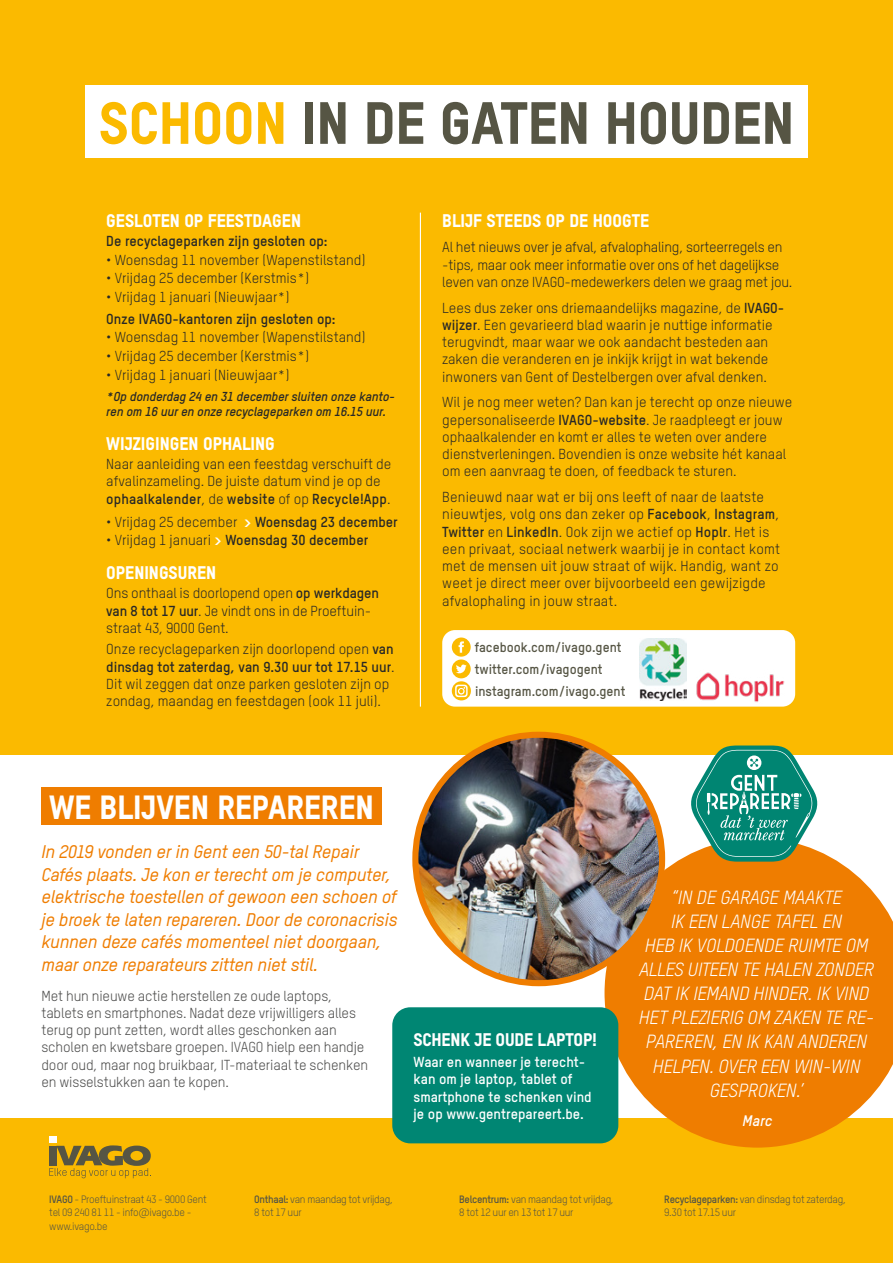
<style>
.page{position:relative;width:893px;height:1263px;background:#fff}
.page>*{position:absolute;margin:0;border:0;box-sizing:border-box;transform-origin:0 0}
.t1{font:800 58.5px "TSTAR";color:#565544}
.BASE{font:800 33px "TSTAR";color:#fff}
.t2{font:italic 18.75px/24.2px "TSTAR";letter-spacing:-.015em;color:#fff;text-align:center}
.BASE-2{font:italic 500 18px/22.5px "TSTAR";letter-spacing:-.01em;color:#ef7d00}
.BASE-3{font:800 18px "TSTAR";color:#fff}
.t3{font:italic 700 15px "TSTAR";color:#fff}
.BASE-4{font:14.25px/17.2px "TSTAR";color:#282827}
.BASE-5{font:14.25px/17.2px "TSTAR";letter-spacing:-.01em;color:#4a4a49}
.BASE-6{font:700 14.25px "TSTAR";color:#282827}
.BASE-7{font:700 14.25px/17.2px "TSTAR";color:#fff}
.BASE-8{font:700 13.5px "TSTAR";color:#565544}
.BASE-9{font:italic 700 12.75px/15px "TSTAR";letter-spacing:-.01em;color:#282827}
.t4{font:10.5px/13.5px "TSTAR";letter-spacing:-.03em;color:#565544}
.s1{color:#fbba00}
.s2{font-weight:700}
.s3{font-weight:800;color:#fff}
.s4{font-weight:400}
</style>
<div class="page">
<div style="left:0;top:0;width:893px;height:754px;background:#fbba00"></div>
<div style="left:0;top:1119px;width:893px;height:144px;background:#fbba00"></div>
<div style="left:49px;top:1137px;width:8px;height:6px;background:#fff"></div>
<svg style="left:49px;top:1145px;width:102px;height:33px"></svg>
<div style="left:85px;top:85px;width:723px;height:72px;background:#fff"></div>
<hr style="left:420px;top:213px;width:1px;height:494px;background:#fff">
<div style="left:442px;top:630px;width:353px;height:77px;background:#fff;border-radius:13px"></div>
<img style="left:696px;top:672px;width:89px;height:30px">
<img style="left:639px;top:638px;width:47px;height:63px">
<svg style="left:452px;top:637px;width:19px;height:63px"></svg>
<div style="left:41px;top:787px;width:341px;height:38px;background:#ef7d00"></div>
<svg style="left:604px;top:838px;width:289px;height:309px;background:#f08a13"></svg>
<svg style="left:691px;top:745px;width:126px;height:117px"></svg>
<img style="left:415px;top:735px;width:247px;height:248px">
<div style="left:412px;top:732px;width:253px;height:254px;border:6px solid #ef7d00;border-radius:50%"></div>
<div style="left:392px;top:1007px;width:226px;height:136px;background:#008673;border-radius:18px"></div>
<p class="t1" style="left:99px;top:87px;width:697px"><span class="s1">SCHOON</span> IN DE GATEN HOUDEN</p>
<p class="BASE-3" style="left:106px;top:209px;width:196px">GESLOTEN OP FEESTDAGEN</p>
<p class="BASE-6" style="left:106px;top:232px;width:223px">De recyclageparken zijn gesloten op:</p>
<p class="BASE-4" style="left:106px;top:251px;width:261px">• Woensdag 11 november (Wapenstilstand)</p>
<p class="BASE-4" style="left:106px;top:270px;width:204px">• Vrijdag 25 december (Kerstmis*)</p>
<p class="BASE-4" style="left:106px;top:288px;width:185px">• Vrijdag 1 januari (Nieuwjaar*)</p>
<p class="BASE-6" style="left:106px;top:310px;width:231px">Onze IVAGO-kantoren zijn gesloten op:</p>
<p class="BASE-4" style="left:106px;top:329px;width:261px">• Woensdag 11 november (Wapenstilstand)</p>
<p class="BASE-4" style="left:106px;top:347px;width:204px">• Vrijdag 25 december (Kerstmis*)</p>
<p class="BASE-4" style="left:106px;top:366px;width:185px">• Vrijdag 1 januari (Nieuwjaar*)</p>
<p class="BASE-9" style="left:106px;top:389px;width:290px">*Op donderdag 24 en 31 december sluiten onze kanto&shy;ren om 16 uur en onze recyclageparken om 16.15 uur.</p>
<p class="BASE-3" style="left:106px;top:432px;width:170px">WIJZIGINGEN OPHALING</p>
<p class="BASE-4" style="left:106px;top:455px;width:287px">Naar aanleiding van een feestdag verschuift de afvalinzameling. De juiste datum vind je op de <span class="s2">ophaalkalender</span>, de <span class="s2">website</span> of op <span class="s2">Recycle!App</span>.</p>
<p class="BASE-4" style="left:106px;top:513px;width:293px">• Vrijdag 25 december <span class="s3">&gt;</span> <span class="s2">Woensdag 23 december</span></p>
<p class="BASE-6" style="left:106px;top:532px;width:263px"><span class="s4">• Vrijdag 1 januari</span> <span class="s3">&gt;</span> Woensdag 30 december</p>
<p class="BASE-3" style="left:106px;top:561px;width:111px">OPENINGSUREN</p>
<p class="BASE-4" style="left:106px;top:585px;width:274px">Ons onthaal is doorlopend open <span class="s2">op werkdagen van 8 tot 17 uur</span>. Je vindt ons in de Proeftuin&shy;straat 43, 9000 Gent.</p>
<p class="BASE-4" style="left:106px;top:641px;width:290px">Onze recyclageparken zijn doorlopend open <span class="s2">van dinsdag tot zaterdag, van 9.30 uur tot 17.15 uur</span>.<br>Dit wil zeggen dat onze parken gesloten zijn op zondag, maandag en feestdagen (ook 11 juli).</p>
<p class="BASE-8" style="left:475px;top:638px;width:148px">facebook.com/ivago.gent</p>
<p class="BASE-3" style="left:442px;top:209px;width:209px">BLIJF STEEDS OP DE HOOGTE</p>
<p class="BASE-4" style="left:442px;top:238px;width:352px">Al het nieuws over je afval, afvalophaling, sorteerregels en -tips, maar ook meer informatie over ons of het dagelijkse leven van onze IVAGO-medewerkers delen we graag met jou.</p>
<p class="BASE-4" style="left:442px;top:299px;width:344px">Lees dus zeker ons driemaandelijks magazine, de <span class="s2">IVAGO&shy;wijzer</span>. Een gevarieerd blad waarin je nuttige informatie terugvindt, maar waar we ook aandacht besteden aan zaken die veranderen en je inkijk krijgt in wat bekende inwoners van Gent of Destelbergen over afval denken.</p>
<p class="BASE-4" style="left:442px;top:394px;width:352px">Wil je nog meer weten? Dan kan je terecht op onze nieuwe gepersonaliseerde <span class="s2">IVAGO-website</span>. Je raadpleegt er jouw ophaalkalender en komt er alles te weten over andere dienstverleningen. Bovendien is onze website hét kanaal om een aanvraag te doen, of feedback te sturen.</p>
<p class="BASE-4" style="left:442px;top:488px;width:339px">Benieuwd naar wat er bij ons leeft of naar de laatste nieuwtjes, volg ons dan zeker op <span class="s2">Facebook</span>, <span class="s2">Instagram</span>, <span class="s2">Twitter</span> en <span class="s2">LinkedIn</span>. Ook zijn we actief op <span class="s2">Hoplr</span>. Het is een privaat, sociaal netwerk waarbij je in contact komt met de mensen uit jouw straat of wijk. Handig, want zo weet je direct meer over bijvoorbeeld een gewijzigde afvalophaling in jouw straat.</p>
<p class="BASE-8" style="left:475px;top:661px;width:129px">twitter.com/ivagogent</p>
<p class="BASE-8" style="left:475px;top:682px;width:152px">instagram.com/ivago.gent</p>
<p class="BASE" style="left:49px;top:786px;width:326px">WE BLIJVEN REPAREREN</p>
<p class="BASE-2" style="left:41px;top:840px;width:357px">In 2019 vonden er in Gent een 50-tal Repair Cafés plaats. Je kon er terecht om je computer, elektrische toestellen of gewoon een schoen of je broek te laten repareren. Door de coronacrisis kunnen deze cafés momenteel niet doorgaan, maar onze reparateurs zitten niet stil.</p>
<p class="BASE-5" style="left:41px;top:987px;width:328px">Met hun nieuwe actie herstellen ze oude laptops, tablets en smartphones. Nadat deze vrijwilligers alles terug op punt zetten, wordt alles geschonken aan scholen en kwetsbare groepen. IVAGO hielp een handje door oud, maar nog bruikbaar, IT-materiaal te schenken en wisselstukken aan te kopen.</p>
<p class="BASE-3" style="left:414px;top:1028px;width:185px">SCHENK JE OUDE LAPTOP!</p>
<p class="BASE-7" style="left:414px;top:1053px;width:180px">Waar en wanneer je terecht&shy;kan om je laptop, tablet of smartphone te schenken vind je op www.gentrepareert.be.</p>
<p class="t2" style="left:639px;top:885px;width:237px">“IN DE GARAGE MAAKTE<br>IK EEN LANGE TAFEL EN<br>HEB IK VOLDOENDE RUIMTE OM<br>ALLES UITEEN TE HALEN ZONDER<br>DAT IK IEMAND HINDER. IK VIND<br>HET PLEZIERIG OM ZAKEN TE RE-<br>PAREREN, EN IK KAN ANDEREN<br>HELPEN. OVER EEN WIN-WIN<br>GESPROKEN.’</p>
<p class="t3" style="left:742px;top:1111px;width:31px">Marc</p>
<p class="t4" style="left:49px;top:1192px;width:159px"><span class="s2">IVAGO</span> - Proeftuinstraat 43 - 9000 Gent</p>
<p class="t4" style="left:49px;top:1206px;width:144px">tel 09 240 81 11 - info@ivago.be - www.ivago.be</p>
<p class="t4" style="left:254px;top:1192px;width:140px"><span class="s2">Onthaal:</span> van maandag tot vrijdag,<br>8 tot 17 uur</p>
<p class="t4" style="left:459px;top:1192px;width:156px"><span class="s2">Belcentrum:</span> van maandag tot vrijdag,<br>8 tot 12 uur en 13 tot 17 uur</p>
<p class="t4" style="left:664px;top:1192px;width:183px"><span class="s2">Recyclageparken:</span> van dinsdag tot zaterdag,<br>9.30 tot 17.15 uur</p>
</div>
